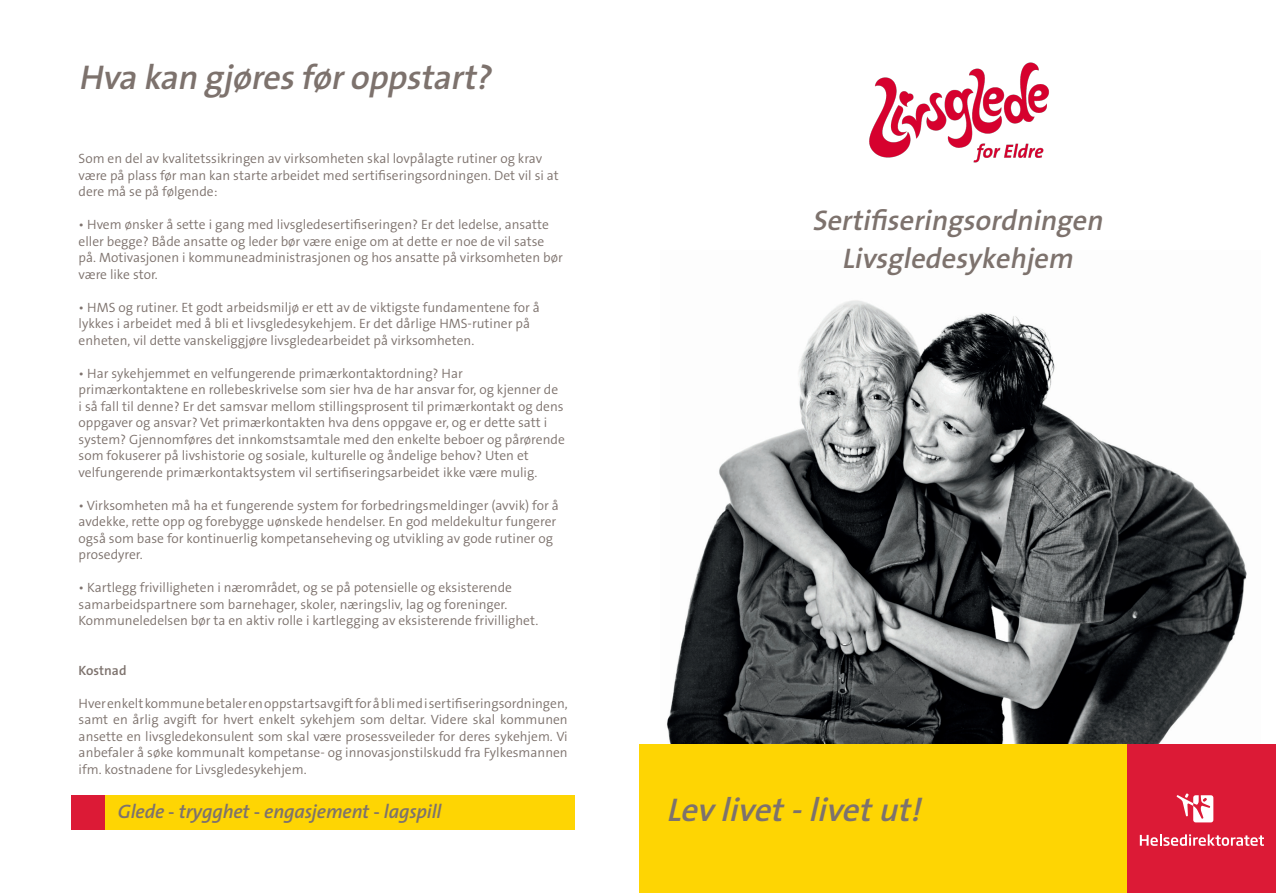
<style>
.page{position:relative;width:1276px;height:893px;background:#fff}
.page>*{position:absolute;margin:0;border:0;box-sizing:border-box;transform-origin:0 0}
.t1{font:italic 600 34.5px "The Sans B6";color:#7d726d}
.t2{font:italic 600 33px "The Sans B6";color:#7d726d}
.t3{font:italic 600 28.5px "The Sans B6";color:#7d726d}
.t4{font:italic 600 19.5px "The Sans";letter-spacing:-.01em;color:#7d726d}
.t5{font:300 13.5px/16.5px "The Sans B4";color:#7d726d}
.t6{font:600 13.5px "The Sans B6";color:#7d726d}
</style>
<div class="page">
<img style="left:667px;top:300px;width:580px;height:444px">
<div style="left:639px;top:744px;width:488px;height:149px;background:#fed503"></div>
<img style="left:869px;top:62px;width:180px;height:101px">
<div style="left:1127px;top:744px;width:149px;height:149px;background:#dc1a36"></div>
<svg style="left:1176px;top:793px;width:37px;height:29px"></svg>
<svg style="left:1139px;top:834px;width:125px;height:12px"></svg>
<div style="left:71px;top:795px;width:34px;height:34px;background:#dc1a36"></div>
<div style="left:105px;top:795px;width:470px;height:34px;background:#fed503"></div>
<p class="t1" style="left:79px;top:60px;width:420px">Hva kan gjøres føroppstart?</p>
<p class="t5" style="left:79px;top:151px;width:481px">Som en del av kvalitetssikringen av virksomheten skal lovpålagte rutiner og krav være på plass før man kan starte arbeidet med sertifiseringsordningen. Det vil si at dere må se på følgende:</p>
<p class="t5" style="left:79px;top:217px;width:486px">• Hvem ønsker å sette i gang med livsgledesertifiseringen? Er det ledelse, ansatte eller begge? Både ansatte og leder bør være enige om at dette er noe de vil satse på. Motivasjonen i kommuneadministrasjonen og hos ansatte på virksomheten bør være like stor.</p>
<p class="t5" style="left:79px;top:299px;width:463px">• HMS og rutiner. Et godt arbeidsmiljø er ett av de viktigste fundamentene for å lykkes i arbeidet med å bli et livsgledesykehjem. Er det dårlige HMS-rutiner på enheten, vil dette vanskeliggjøre livsgledearbeidet på virksomheten.</p>
<p class="t5" style="left:79px;top:365px;width:488px">• Har sykehjemmet en velfungerende primærkontaktordning? Har primærkontaktene en rollebeskrivelse som sier hva de har ansvar for, og kjenner de i så fall til denne? Er det samsvar mellom stillingsprosent til primærkontakt og dens oppgaver og ansvar? Vet primærkontakten hva dens oppgave er, og er dette satt i system? Gjennomføres det innkomstsamtale med den enkelte beboer og pårørende som fokuserer på livshistorie og sosiale, kulturelle og åndelige behov? Uten et velfungerende primærkontaktsystem vil sertifiseringsarbeidet ikke være mulig.</p>
<p class="t5" style="left:79px;top:497px;width:481px">• Virksomheten må ha et fungerende system for forbedringsmeldinger (avvik) for å avdekke, rette opp og forebygge uønskede hendelser. En god meldekultur fungerer også som base for kontinuerlig kompetanseheving og utvikling av gode rutiner og prosedyrer.</p>
<p class="t5" style="left:79px;top:580px;width:461px">• Kartlegg frivilligheten i nærområdet, og se på potensielle og eksisterende samarbeidspartnere som barnehager, skoler, næringsliv, lag og foreninger.<br>Kommuneledelsen bør ta en aktiv rolle i kartlegging av eksisterende frivillighet.</p>
<p class="t6" style="left:79px;top:663px;width:49px">Kostnad</p>
<p class="t5" style="left:79px;top:695px;width:490px;text-align:justify">Hver enkelt kommune betaler en oppstartsavgift for å bli med i sertifiseringsordningen, samt en årlig avgift for hvert enkelt sykehjem som deltar. Videre skal kommunen ansette en livsgledekonsulent som skal være prosessveileder for deres sykehjem. Vi anbefaler å søke kommunalt kompetanse- og innovasjonstilskudd fra Fylkesmannen ifm. kostnadene for Livsgledesykehjem.</p>
<p class="t4" style="left:118px;top:795px;width:325px">Glede - trygghet - engasjement - lagspill</p>
<p class="t3" style="left:812px;top:205px;width:297px">Sertifiseringsordningen</p>
<p class="t3" style="left:841px;top:243px;width:238px">Livsgledesykehjem</p>
<p class="t2" style="left:666px;top:792px;width:264px">Lev livet-livetut!</p>
</div>
